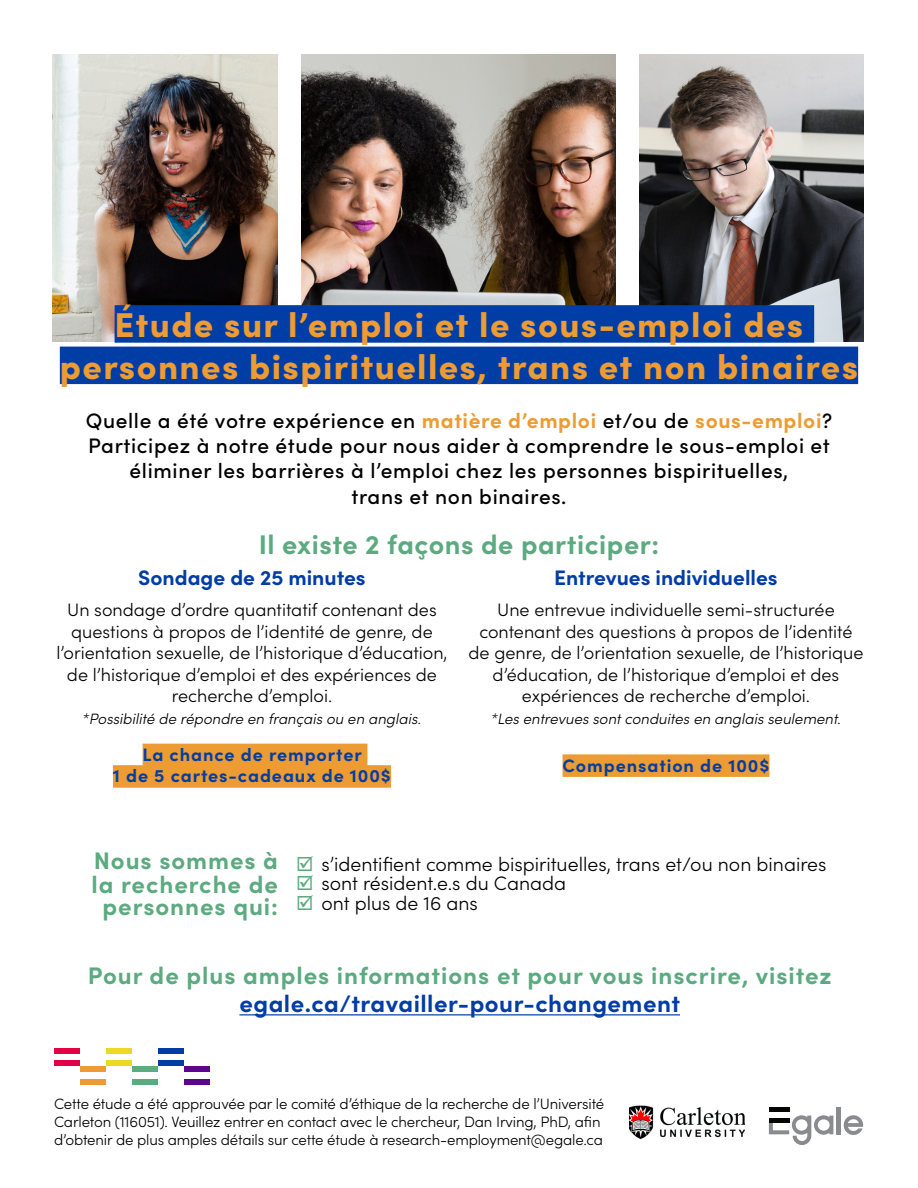
<style>
.page{position:relative;width:918px;height:1188px;background:#fff}
.page>*{position:absolute;margin:0;border:0;box-sizing:border-box;transform-origin:0 0}
.t1{font:900 34.5px/41.4px "Sofia Pro";letter-spacing:.04em;color:#ed9b33;text-align:center}
.subline{font:700 27px "Sofia Pro";letter-spacing:.02em;color:#5caa7f}
.subline-2{font:700 24px/28.8px "Sofia Pro";letter-spacing:.04em;color:#5caa7f;text-align:center}
.subline-3{font:500 21px/25.2px "Sofia Pro";letter-spacing:.03em;color:#000;text-align:center}
.subhead{font:700 21px "Sofia Pro";color:#003da5}
.t2{font:300 19.5px/19.5px "Sofia Pro";color:#000}
.t3{font:300 18px/21.6px "Sofia Pro";color:#000;text-align:center}
.t4{font:700 18px/21.6px "Sofia Pro";letter-spacing:.05em;color:#003da5;text-align:center}
.t5{font:300 15px/18px "Sofia Pro";letter-spacing:-.01em;color:#000}
.t6{font:italic 300 15px "Sofia Pro";color:#000}
.s1{font-weight:700;color:#ed9b33}
.s2{color:#003da5}
</style>
<div class="page">
<img style="left:52px;top:54px;width:226px;height:288px">
<img style="left:302px;top:54px;width:313px;height:251px">
<img style="left:639px;top:54px;width:225px;height:288px">
<div style="left:563px;top:754px;width:206px;height:23px;background:#ed9b33"></div>
<div style="left:143px;top:744px;width:224px;height:22px;background:#ed9b33"></div>
<div style="left:113px;top:765px;width:278px;height:23px;background:#ed9b33"></div>
<div style="left:54px;top:1061px;width:26px;height:5px;background:#e40046"></div>
<div style="left:54px;top:1048px;width:26px;height:6px;background:#e40046"></div>
<div style="left:106px;top:1061px;width:26px;height:5px;background:#eada26"></div>
<div style="left:106px;top:1048px;width:26px;height:6px;background:#eada26"></div>
<div style="left:158px;top:1061px;width:26px;height:5px;background:#003da5"></div>
<div style="left:158px;top:1048px;width:26px;height:6px;background:#003da5"></div>
<div style="left:80px;top:1079px;width:26px;height:5px;background:#ed9b33"></div>
<div style="left:80px;top:1066px;width:26px;height:6px;background:#ed9b33"></div>
<div style="left:132px;top:1079px;width:26px;height:5px;background:#5caa7f"></div>
<div style="left:132px;top:1066px;width:26px;height:6px;background:#5caa7f"></div>
<div style="left:184px;top:1079px;width:26px;height:5px;background:#5c068c"></div>
<div style="left:184px;top:1066px;width:26px;height:6px;background:#5c068c"></div>
<img style="left:629px;top:1106px;width:116px;height:34px">
<hr style="left:837px;top:1107px;width:4px;height:27px;background:#898b8e">
<svg style="left:844px;top:1115px;width:19px;height:20px"></svg>
<hr style="left:769px;top:1107px;width:20px;height:4px;background:#040503">
<svg style="left:769px;top:1115px;width:64px;height:30px"></svg>
<hr style="left:239px;top:1014px;width:441px;height:1px;background:#003da5">
<div style="left:115px;top:305px;width:699px;height:38px;background:#003da5"></div>
<div style="left:60px;top:347px;width:798px;height:37px;background:#003da5"></div>
<p class="t1" style="left:60px;top:301px;width:800px">Étude sur l’emploi et le sous-emploi des personnes bispirituelles, trans et non binaires</p>
<p class="subline-3" style="left:86px;top:407px;width:748px">Quelle a été votre expérience en <span class="s1">matière d’emploi</span> et/ou de <span class="s1">sous-emploi</span>?<br>Participez à notre étude pour nous aider à comprendre le sous-emploi et éliminer les barrières à l’emploi chez les personnes bispirituelles,<br>trans et non binaires.</p>
<p class="subline" style="left:259px;top:524px;width:402px">Il existe 2 façons de participer:</p>
<p class="subhead" style="left:138px;top:561px;width:229px">Sondage de 25 minutes</p>
<p class="subhead" style="left:554px;top:561px;width:225px">Entrevues individuelles</p>
<p class="t3" style="left:469px;top:598px;width:396px">Une entrevue individuelle semi-structurée contenant des questions à propos de l’identité de genre, de l’orientation sexuelle, de l’historique d’éducation, de l’historique d’emploi et des expériences de recherche d’emploi.</p>
<p class="t6" style="left:491px;top:708px;width:352px">*Les entrevues sont conduites en anglais seulement.</p>
<p class="t3" style="left:56px;top:598px;width:393px">Un sondage d’ordre quantitatif contenant des questions à propos de l’identité de genre, de l’orientation sexuelle, de l’historique d’éducation, de l’historique d’emploi et des expériences de recherche d’emploi.</p>
<p class="t6" style="left:82px;top:708px;width:341px">*Possibilité de répondre en français ou en anglais.</p>
<p class="t4" style="left:113px;top:742px;width:280px">La chance de remporter<br>1 de 5 cartes-cadeaux de 100$</p>
<p class="t4" style="left:563px;top:753px;width:208px">Compensation de 100$</p>
<p class="subline-2" style="left:94px;top:844px;width:186px">Nous sommes à</p>
<p class="subline-2" style="left:91px;top:868px;width:188px">la recherche de</p>
<p class="subline-2" style="left:102px;top:890px;width:177px">personnes qui:</p>
<p class="t2" style="left:322px;top:853px;width:506px">s’identifient comme bispirituelles, trans et/ou non binaires sont résident.e.s du Canada<br>ont plus de 16 ans</p>
<p class="subline-2" style="left:88px;top:959px;width:745px">Pour de plus amples informations et pour vous inscrire, visitez <span class="s2">egale.ca/travailler-pour-changement</span></p>
<p class="t5" style="left:54px;top:1094px;width:552px">Cette étude a été approuvée par le comité d’éthique de la recherche de l’Université<br>Carleton (116051). Veuillez entrer en contact avec le chercheur, Dan Irving, PhD, afin d’obtenir de plus amples détails sur cette étude à research-employment@egale.ca</p>
</div>
